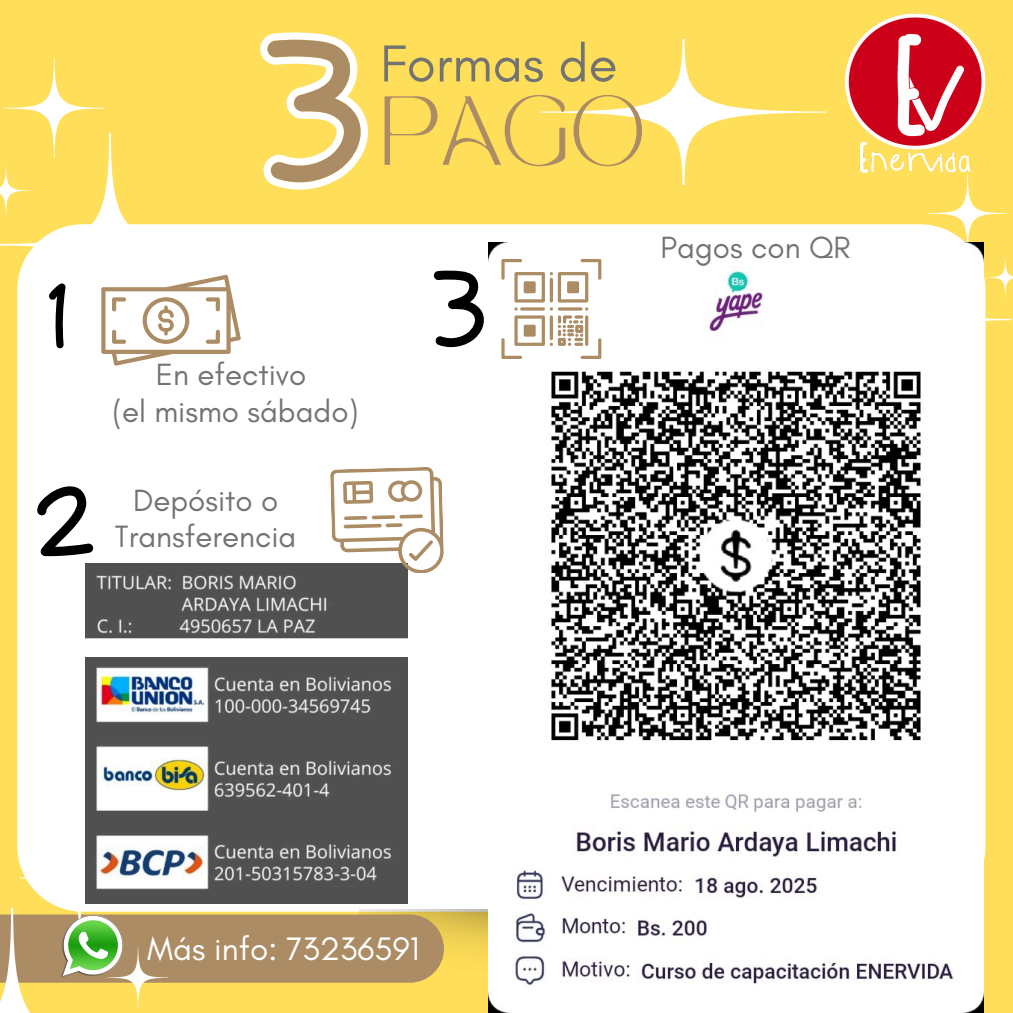
<style>
.page{position:relative;width:1013px;height:1013px;background:#fff}
.page>*{position:absolute;margin:0;border:0;box-sizing:border-box;transform-origin:0 0}
.t1{font:68.5px "TAN MONCHERI Regular";color:#ab8c64}
.t2{font:52.88px "Glacial Indifference";color:#737373}
.t3{font:33.12px "Glacial Indifference";color:#fff}
.t4{font:31.25px/36.5px "Glacial Indifference";color:#737373;text-align:center}
</style>
<div class="page">
<div style="left:0;top:0;width:1012px;height:1012px;background:#ffde59"></div>
<svg style="left:0;top:58px;width:128px;height:224px"></svg>
<div style="left:17px;top:224px;width:968px;height:687px;background:#fff;border-radius:66px"></div>
<svg style="left:837px;top:197px;width:175px;height:210px"></svg>
<svg style="left:541px;top:39px;width:284px;height:146px"></svg>
<img style="left:444px;top:909px;width:45px;height:63px">
<svg style="left:0;top:817px;width:444px;height:195px"></svg>
<svg style="left:101px;top:275px;width:140px;height:90px"></svg>
<svg style="left:49px;top:283px;width:17px;height:66px"></svg>
<svg style="left:37px;top:486px;width:57px;height:71px"></svg>
<svg style="left:433px;top:270px;width:51px;height:78px"></svg>
<img style="left:14px;top:911px;width:111px;height:67px">
<img style="left:86px;top:563px;width:321px;height:340px">
<svg style="left:330px;top:467px;width:114px;height:108px"></svg>
<svg style="left:260px;top:32px;width:108px;height:158px"></svg>
<svg style="left:85px;top:638px;width:323px;height:19px"></svg>
<img style="left:825px;top:13px;width:161px;height:184px">
<img style="left:489px;top:242px;width:494px;height:770px">
<svg style="left:501px;top:259px;width:100px;height:100px"></svg>
<p class="t2" style="left:380px;top:31px;width:239px">Formas de</p>
<h1 class="t1" style="left:379px;top:95px;width:268px">PAGO</h1>
<p class="t4" style="left:660px;top:229px;width:191px">Pagos con QR</p>
<p class="t4" style="left:156px;top:356px;width:152px">En efectivo</p>
<p class="t4" style="left:112px;top:393px;width:247px">(el mismo sábado)</p>
<p class="t4" style="left:115px;top:481px;width:183px">Depósito o<br>Transferencia</p>
<p class="t3" style="left:147px;top:928px;width:273px">Más info: 73236591</p>
</div>
